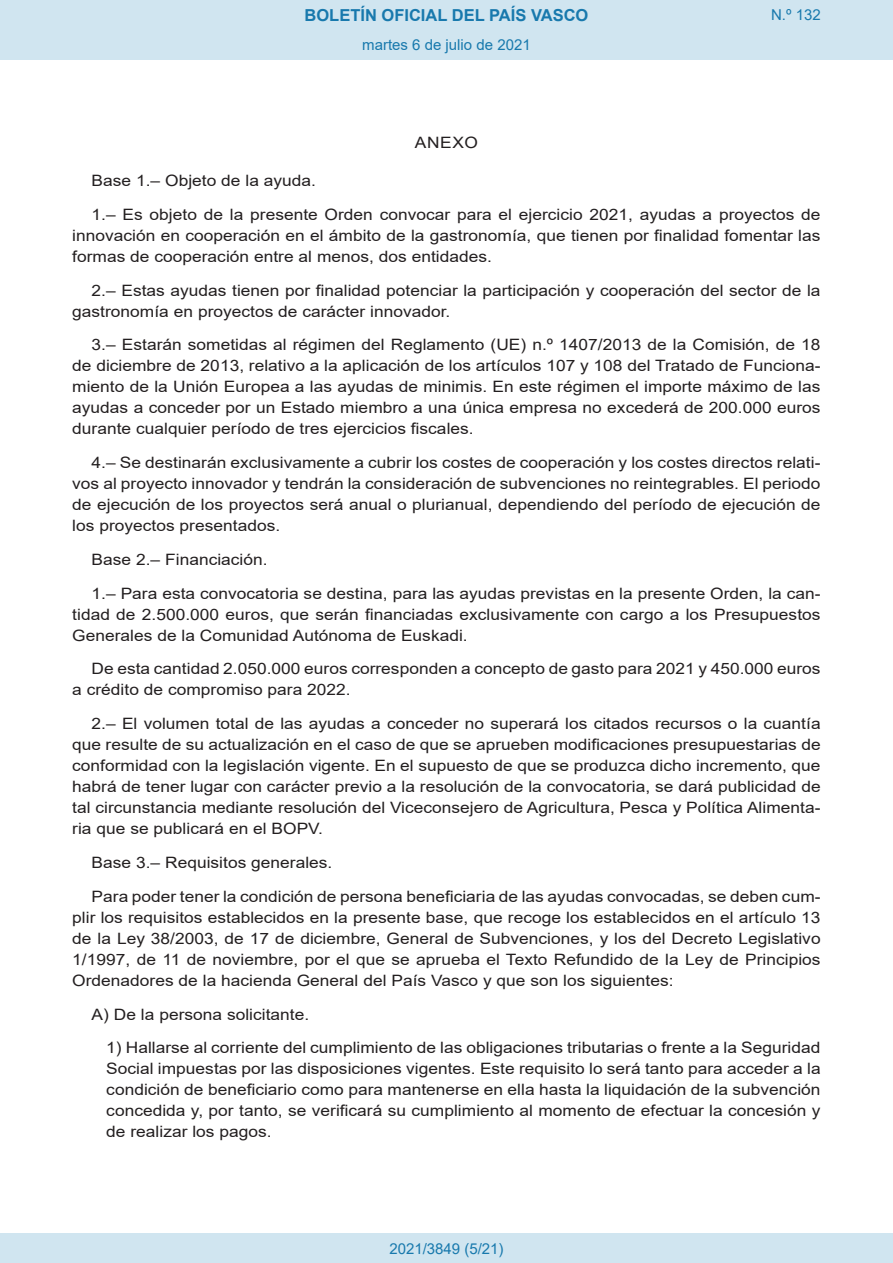
<style>
.page{position:relative;width:893px;height:1263px;background:#fff}
.page>*{position:absolute;margin:0;border:0;box-sizing:border-box;transform-origin:0 0}
.t1{font:700 16.5px "Arial";color:#1879ad}
.BOPVDetalle{font:15.6px/21px "Arial";color:#231f20;text-align:justify;scale:1.11 1}
.BOPVDetalle1{font:15.6px/21px "Arial";color:#231f20;text-align:justify;scale:1.11 1}
.BOPVClave{font:15.6px "Arial";letter-spacing:.035em;color:#231f20;scale:1.11 1}
.Paginacion_Centro{font:15px "Arial";color:#1879ad}
</style>
<div class="page">
<div style="left:0;top:0;width:893px;height:60px;background:#d0e5f0"></div>
<div style="left:0;top:1233px;width:893px;height:30px;background:#d0e5f0"></div>
<p class="t1" style="left:305px;top:3px;width:285px">BOLETÍN OFICIAL DEL PAÍS VASCO</p>
<p class="Paginacion_Centro" style="left:362px;top:35px;width:170px">martes 6 de julio de 2021</p>
<p class="BOPVClave" style="left:415px;top:132px;width:58px">ANEXO</p>
<p class="Paginacion_Centro" style="left:771px;top:5px;width:51px">N.º 132</p>
<p class="BOPVDetalle" style="left:92px;top:170px;width:204px">Base 1.– Objeto de la ayuda.</p>
<p class="BOPVDetalle" style="left:72px;top:204px;width:676px;text-indent:19px">1.– Es objeto de la presente Orden convocar para el ejercicio 2021, ayudas a proyectos de innovación en cooperación en el ámbito de la gastronomía, que tienen por finalidad fomentar las formas de cooperación entre al menos, dos entidades.</p>
<p class="BOPVDetalle" style="left:72px;top:280px;width:676px;text-indent:19px">2.– Estas ayudas tienen por finalidad potenciar la participación y cooperación del sector de la gastronomía en proyectos de carácter innovador.</p>
<p class="BOPVDetalle" style="left:72px;top:334px;width:676px;text-indent:19px">3.– Estarán sometidas al régimen del Reglamento (UE) n.º 1407/2013 de la Comisión, de 18 de diciembre de 2013, relativo a la aplicación de los artículos 107 y 108 del Tratado de Funciona&shy;miento de la Unión Europea a las ayudas de minimis. En este régimen el importe máximo de las ayudas a conceder por un Estado miembro a una única empresa no excederá de 200.000 euros durante cualquier período de tres ejercicios fiscales.</p>
<p class="BOPVDetalle" style="left:72px;top:452px;width:676px;text-indent:19px">4.– Se destinarán exclusivamente a cubrir los costes de cooperación y los costes directos relati&shy;vos al proyecto innovador y tendrán la consideración de subvenciones no reintegrables. El periodo de ejecución de los proyectos será anual o plurianual, dependiendo del período de ejecución de los proyectos presentados.</p>
<p class="BOPVDetalle" style="left:92px;top:549px;width:160px">Base 2.– Financiación.</p>
<p class="BOPVDetalle" style="left:72px;top:583px;width:676px;text-indent:19px">1.– Para esta convocatoria se destina, para las ayudas previstas en la presente Orden, la can&shy;tidad de 2.500.000 euros, que serán financiadas exclusivamente con cargo a los Presupuestos Generales de la Comunidad Autónoma de Euskadi.</p>
<p class="BOPVDetalle" style="left:72px;top:658px;width:676px;text-indent:19px">De esta cantidad 2.050.000 euros corresponden a concepto de gasto para 2021 y 450.000 euros a crédito de compromiso para 2022.</p>
<p class="BOPVDetalle" style="left:72px;top:713px;width:676px;text-indent:19px">2.– El volumen total de las ayudas a conceder no superará los citados recursos o la cuantía que resulte de su actualización en el caso de que se aprueben modificaciones presupuestarias de conformidad con la legislación vigente. En el supuesto de que se produzca dicho incremento, que habrá de tener lugar con carácter previo a la resolución de la convocatoria, se dará publicidad de tal circunstancia mediante resolución del Viceconsejero de Agricultura, Pesca y Política Alimenta&shy;ria que se publicará en el BOPV.</p>
<p class="BOPVDetalle" style="left:92px;top:852px;width:218px">Base 3.– Requisitos generales.</p>
<p class="BOPVDetalle" style="left:72px;top:886px;width:676px;text-indent:19px">Para poder tener la condición de persona beneficiaria de las ayudas convocadas, se deben cum&shy;plir los requisitos establecidos en la presente base, que recoge los establecidos en el artículo 13 de la Ley 38/2003, de 17 de diciembre, General de Subvenciones, y los del Decreto Legislativo 1/1997, de 11 de noviembre, por el que se aprueba el Texto Refundido de la Ley de Principios Ordenadores de la hacienda General del País Vasco y que son los siguientes:</p>
<p class="BOPVDetalle" style="left:92px;top:1003px;width:198px">A) De la persona solicitante.</p>
<p class="BOPVDetalle1" style="left:106px;top:1037px;width:645px">1) Hallarse al corriente del cumplimiento de las obligaciones tributarias o frente a la Seguridad Social impuestas por las disposiciones vigentes. Este requisito lo será tanto para acceder a la condición de beneficiario como para mantenerse en ella hasta la liquidación de la subvención concedida y, por tanto, se verificará su cumplimiento al momento de efectuar la concesión y de realizar los pagos.</p>
<p class="Paginacion_Centro" style="left:389px;top:1238px;width:116px">2021/3849 (5/21)</p>
</div>
